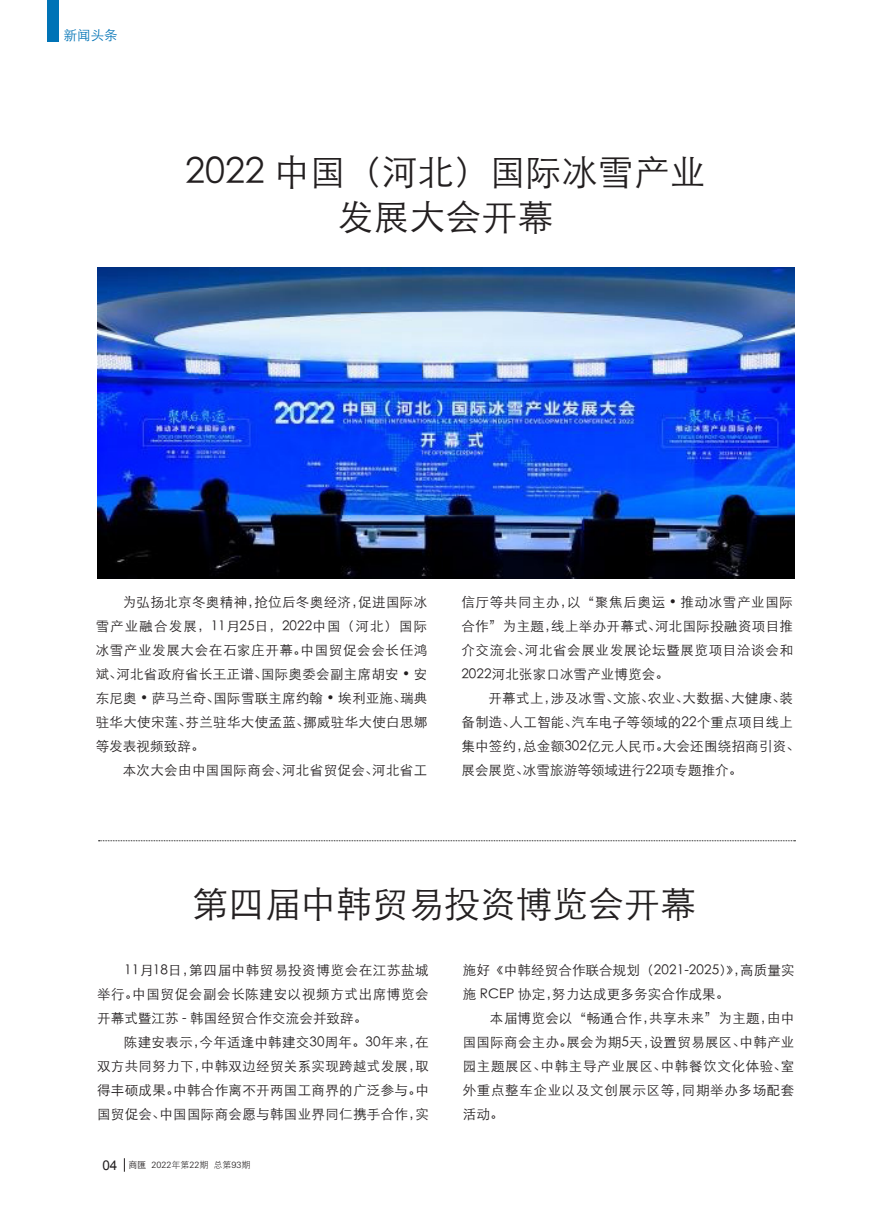
<style>
.page{position:relative;width:893px;height:1212px;background:#fff}
.page>*{position:absolute;margin:0;border:0;box-sizing:border-box;transform-origin:0 0}
.段落样式1{font:300 36px "ST Heiti SC";color:#231f20}
.正文{font:300 13.5px/24px "ST Heiti SC";letter-spacing:.025em;color:#231f20;text-align:justify}
.t1{font:300 13.5px "ST Heiti SC";color:#0073b6}
.t2{font:9px "FZXH1 JW GB1 0";color:#231f20}
.s1{font-family:"Arial";font-size:13.5px}
.s2{font-family:"ST Heiti SC";font-weight:300}
</style>
<div class="page">
<svg style="left:124px;top:1158px;width:1px;height:14px"></svg>
<div style="left:47px;top:0;width:11px;height:41px;background:#0073b6"></div>
<svg style="left:99px;top:840px;width:696px;height:1px"></svg>
<img style="left:98px;top:268px;width:697px;height:310px">
<p class="t1" style="left:64px;top:24px;width:55px">新闻头条</p>
<p class="段落样式1" style="left:185px;top:141px;width:522px">2022 中国（河北）国际冰雪产业</p>
<p class="段落样式1" style="left:338px;top:186px;width:218px">发展大会开幕</p>
<p class="正文" style="left:96px;top:589px;width:333px;text-indent:27px">为弘扬北京冬奥精神，抢位后冬奥经济，促进国际冰雪产业融合发展，11月25日，2022中国（河北）国际冰雪产业发展大会在石家庄开幕。中国贸促会会长任鸿斌、河北省政府省长王正谱、国际奥委会副主席胡安 • 安东尼奥 • 萨马兰奇、国际雪联主席约翰 • 埃利亚施、瑞典驻华大使宋莲、芬兰驻华大使孟蓝、挪威驻华大使白思娜等发表视频致辞。</p>
<p class="正文" style="left:123px;top:757px;width:306px">本次大会由中国国际商会、河北省贸促会、河北省工</p>
<p class="正文" style="left:461px;top:589px;width:333px">信厅等共同主办，以“聚焦后奥运 • 推动冰雪产业国际合作”为主题，线上举办开幕式、河北国际投融资项目推介交流会、河北省会展业发展论坛暨展览项目洽谈会和2022河北张家口冰雪产业博览会。</p>
<p class="正文" style="left:461px;top:685px;width:340px;text-align:left;text-indent:27px">开幕式上，涉及冰雪、文旅、农业、大数据、大健康、装备制造、人工智能、汽车电子等领域的22个重点项目线上集中签约，总金额302亿元人民币。大会还围绕招商引资、展会展览、冰雪旅游等领域进行22项专题推介。</p>
<p class="段落样式1" style="left:192px;top:873px;width:505px">第四届中韩贸易投资博览会开幕</p>
<p class="正文" style="left:97px;top:956px;width:333px;text-indent:27px">11月18日，第四届中韩贸易投资博览会在江苏盐城举行。中国贸促会副会长陈建安以视频方式出席博览会开幕式暨江苏 - 韩国经贸合作交流会并致辞。</p>
<p class="正文" style="left:97px;top:1028px;width:333px;text-indent:27px">陈建安表示，今年适逢中韩建交30周年。30年来，在双方共同努力下，中韩双边经贸关系实现跨越式发展，取得丰硕成果。中韩合作离不开两国工商界的广泛参与。中国贸促会、中国国际商会愿与韩国业界同仁携手合作，实</p>
<p class="t2" style="left:102px;top:1160px;width:149px"><span class="s1">04</span> <span class="s2">商匯</span> 2022年第22期 总第93期</p>
<p class="正文" style="left:463px;top:956px;width:333px">施好《中韩经贸合作联合规划（2021-2025）》，高质量实施 RCEP 协定，努力达成更多务实合作成果。</p>
<p class="正文" style="left:463px;top:1004px;width:333px;text-indent:27px">本届博览会以“畅通合作，共享未来”为主题，由中国国际商会主办。展会为期5天，设置贸易展区、中韩产业园主题展区、中韩主导产业展区、中韩餐饮文化体验、室外重点整车企业以及文创展示区等，同期举办多场配套活动。</p>
</div>
